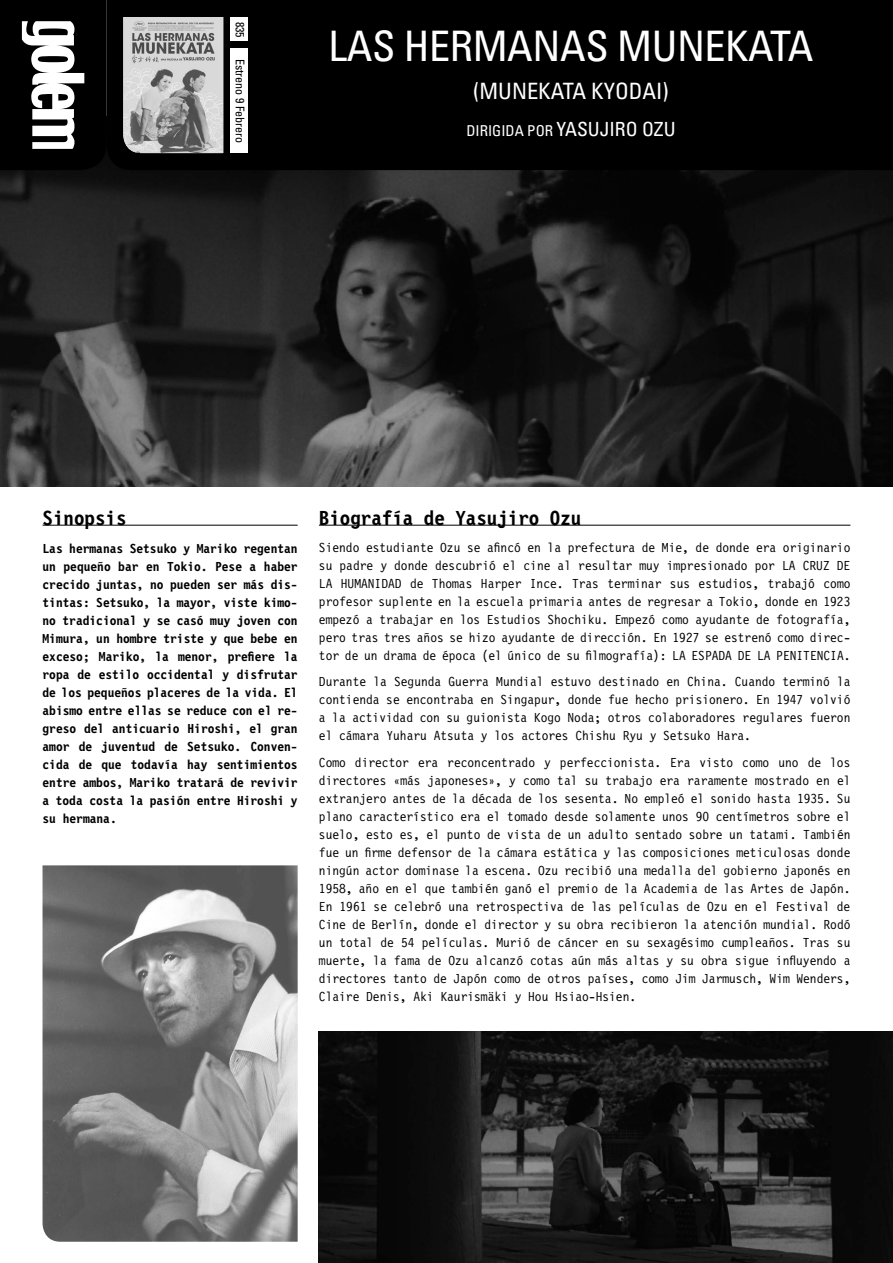
<style>
.page{position:relative;width:893px;height:1263px;background:#fff}
.page>*{position:absolute;margin:0;border:0;box-sizing:border-box;transform-origin:0 0}
.t1{font:condensed 42px "Univers";letter-spacing:-.01em;color:#fff}
.t2{font:condensed 22.5px "Univers";color:#fff}
.t3{font:700 21px "Letter Gothic 12 Pitch BT";color:#000}
.t4{font:condensed 15px "Univers";color:#fff}
.t5{font:13.5px/18px "Letter Gothic 12 Pitch BT";color:#000;text-align:justify}
.t6{font:700 13.5px/18px "Letter Gothic 12 Pitch BT";color:#000;text-align:justify}
.t7{font:condensed 12px "Univers";color:#000}
.s1{font-size:19.5px}
</style>
<div class="page">
<img style="left:0;top:170px;width:893px;height:317px">
<div style="left:106px;top:0;width:787px;height:170px;background:#000"></div>
<img style="left:123px;top:17px;width:100px;height:136px">
<div style="left:231px;top:17px;width:17px;height:23px;background:#fff"></div>
<div style="left:231px;top:48px;width:17px;height:105px;background:#fff"></div>
<hr style="left:319px;top:525px;width:531px;height:1px;background:#000">
<svg style="left:0;top:0;width:106px;height:170px"></svg>
<img style="left:319px;top:1031px;width:574px;height:232px">
<hr style="left:43px;top:525px;width:255px;height:1px;background:#000">
<img style="left:43px;top:865px;width:255px;height:377px">
<p class="t7" style="left:248px;top:22px;width:17px;rotate:90deg">835</p>
<p class="t7" style="left:248px;top:59px;width:86px;rotate:90deg">Estreno 9 Febrero</p>
<h1 class="t1" style="left:329px;top:20px;width:486px">LAS HERMANAS MUNEKATA</h1>
<h2 class="t2" style="left:473px;top:76px;width:197px">(MUNEKATA KYODAI)</h2>
<p class="t4" style="left:466px;top:122px;width:211px">DIRIGIDA POR <span class="s1">YASUJIRO OZU</span></p>
<h3 class="t3" style="left:43px;top:506px;width:85px">Sinopsis</h3>
<p class="t6" style="left:43px;top:540px;width:257px">Las hermanas Setsuko y Mariko regentan un pequeño bar en Tokio. Pese a haber crecido juntas, no pueden ser más dis&shy;tintas: Setsuko, la mayor, viste kimo&shy;no tradicional y se casó muy joven con Mimura, un hombre triste y que bebe en exceso; Mariko, la menor, prefiere la ropa de estilo occidental y disfrutar de los pequeños placeres de la vida. El abismo entre ellas se reduce con el re&shy;greso del anticuario Hiroshi, el gran amor de juventud de Setsuko. Conven&shy;cida de que todavía hay sentimientos entre ambos, Mariko tratará de revivir a toda costa la pasión entre Hiroshi y su hermana.</p>
<h3 class="t3" style="left:319px;top:506px;width:264px">Biografía de Yasujiro Ozu</h3>
<p class="t5" style="left:319px;top:539px;width:533px">Siendo estudiante Ozu se afincó en la prefectura de Mie, de donde era originario su padre y donde descubrió el cine al resultar muy impresionado por LA CRUZ DE LA HUMANIDAD de Thomas Harper Ince. Tras terminar sus estudios, trabajó como profesor suplente en la escuela primaria antes de regresar a Tokio, donde en 1923 empezó a trabajar en los Estudios Shochiku. Empezó como ayudante de fotografía, pero tras tres años se hizo ayudante de dirección. En 1927 se estrenó como direc&shy;tor de un drama de época (el único de su filmografía): LA ESPADA DE LA PENITENCIA.</p>
<p class="t5" style="left:319px;top:673px;width:533px">Durante la Segunda Guerra Mundial estuvo destinado en China. Cuando terminó la contienda se encontraba en Singapur, donde fue hecho prisionero. En 1947 volvió a la actividad con su guionista Kogo Noda; otros colaboradores regulares fueron el cámara Yuharu Atsuta y los actores Chishu Ryu y Setsuko Hara.</p>
<p class="t5" style="left:319px;top:754px;width:533px">Como director era reconcentrado y perfeccionista. Era visto como uno de los directores «más japoneses», y como tal su trabajo era raramente mostrado en el extranjero antes de la década de los sesenta. No empleó el sonido hasta 1935. Su plano característico era el tomado desde solamente unos 90 centímetros sobre el suelo, esto es, el punto de vista de un adulto sentado sobre un tatami. También fue un firme defensor de la cámara estática y las composiciones meticulosas donde ningún actor dominase la escena. Ozu recibió una medalla del gobierno japonés en 1958, año en el que también ganó el premio de la Academia de las Artes de Japón.<br>En 1961 se celebró una retrospectiva de las películas de Ozu en el Festival de Cine de Berlín, donde el director y su obra recibieron la atención mundial. Rodó un total de 54 películas. Murió de cáncer en su sexagésimo cumpleaños. Tras su muerte, la fama de Ozu alcanzó cotas aún más altas y su obra sigue influyendo a directores tanto de Japón como de otros países, como Jim Jarmusch, Wim Wenders, Claire Denis, Aki Kaurismäki y Hou Hsiao-Hsien.</p>
</div>
